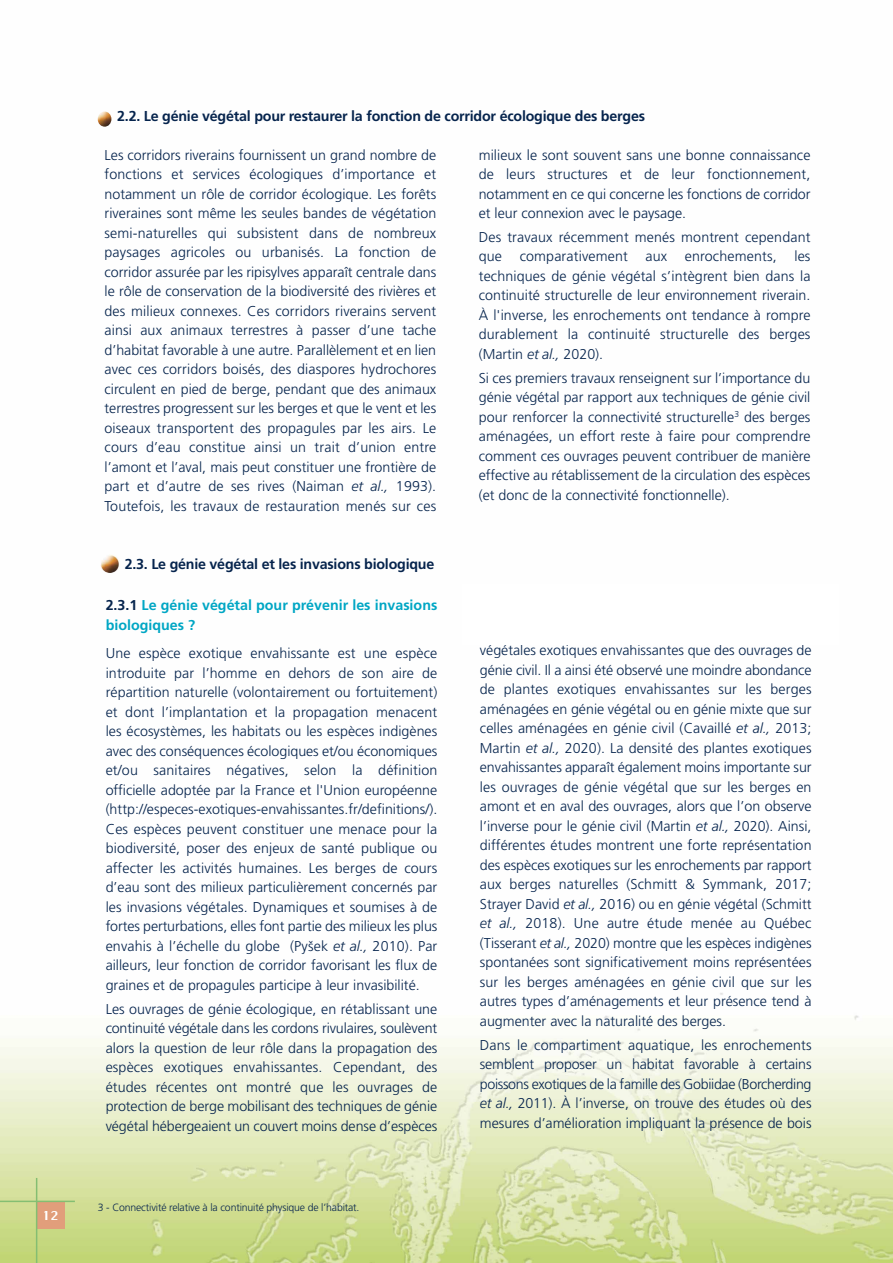
<style>
.page{position:relative;width:893px;height:1263px;background:#fff}
.page>*{position:absolute;margin:0;border:0;box-sizing:border-box;transform-origin:0 0}
.t1{font:700 14.4px "Frutiger";letter-spacing:-.015em;color:#06244d}
.t2{font:300 14.25px/19.5px "Frutiger";color:#06244d;text-align:justify}
.t3{font:700 14.25px/20.2px "Frutiger";color:#00a6c4}
.t4{font:12px "Chicago FLF";color:#fff}
.t5{font:300 10.5px "Frutiger";letter-spacing:-.015em;color:#06244d}
.s1{font-style:italic}
.s2{color:#06244d}
</style>
<div class="page">
<img style="left:0;top:112px;width:893px;height:1151px">
<div style="left:37px;top:1202px;width:27px;height:26px;background:#e19e7b"></div>
<hr style="left:36px;top:1178px;width:1px;height:85px;background:#84be72">
<hr style="left:0;top:1200px;width:75px;height:2px;background:#84be72">
<img style="left:98px;top:111px;width:13px;height:16px;border-radius:50%">
<img style="left:101px;top:554px;width:19px;height:19px;border-radius:50%">
<div style="left:462px;top:585px;width:376px;height:60px;background:#fff"></div>
<p class="t4" style="left:43px;top:1208px;width:18px">12</p>
<p class="t1" style="left:117px;top:110px;width:529px">2.2. Le génie végétal pour restaurer la fonction de corridor écologique des berges</p>
<p class="t2" style="left:105px;top:146px;width:333px">Les corridors riverains fournissent un grand nombre de fonctions et services écologiques d’importance et notamment un rôle de corridor écologique. Les forêts riveraines sont même les seules bandes de végétation semi-naturelles qui subsistent dans de nombreux paysages agricoles ou urbanisés. La fonction de corridor assurée par les ripisylves apparaît centrale dans le rôle de conservation de la biodiversité des rivières et des milieux connexes. Ces corridors riverains servent ainsi aux animaux terrestres à passer d’une tache d’habitat favorable à une autre. Parallèlement et en lien avec ces corridors boisés, des diaspores hydrochores circulent en pied de berge, pendant que des animaux terrestres progressent sur les berges et que le vent et les oiseaux transportent des propagules par les airs. Le cours d’eau constitue ainsi un trait d’union entre l’amont et l’aval, mais peut constituer une frontière de part et d’autre de ses rives (Naiman <span class="s1">et al.,</span> 1993).<br>Toutefois, les travaux de restauration menés sur ces</p>
<p class="t2" style="left:479px;top:146px;width:333px">milieux le sont souvent sans une bonne connaissance de leurs structures et de leur fonctionnement, notamment en ce qui concerne les fonctions de corridor et leur connexion avec le paysage.</p>
<p class="t2" style="left:479px;top:228px;width:333px">Des travaux récemment menés montrent cependant que comparativement aux enrochements, les techniques de génie végétal s’intègrent bien dans la continuité structurelle de leur environnement riverain.<br>À l'inverse, les enrochements ont tendance à rompre durablement la continuité structurelle des berges (Martin <span class="s1">et al.,</span> 2020).</p>
<p class="t2" style="left:479px;top:369px;width:333px">Si ces premiers travaux renseignent sur l’importance du génie végétal par rapport aux techniques de génie civil pour renforcer la connectivité structurelle<sup>3</sup> des berges aménagées, un effort reste à faire pour comprendre comment ces ouvrages peuvent contribuer de manière effective au rétablissement de la circulation des espèces (et donc de la connectivité fonctionnelle).</p>
<p class="t1" style="left:125px;top:559px;width:311px">2.3. Le génie végétal et les invasions biologique</p>
<p class="t3" style="left:106px;top:596px;width:333px"><span class="s2">2.3.1</span> Le génie végétal pour prévenir les invasions biologiques ?</p>
<p class="t2" style="left:106px;top:645px;width:333px">Une espèce exotique envahissante est une espèce introduite par l’homme en dehors de son aire de répartition naturelle (volontairement ou fortuitement) et dont l’implantation et la propagation menacent les écosystèmes, les habitats ou les espèces indigènes avec des conséquences écologiques et/ou économiques et/ou sanitaires négatives, selon la définition officielle adoptée par la France et l'Union européenne (http://especes-exotiques-envahissantes.fr/definitions/).<br>Ces espèces peuvent constituer une menace pour la biodiversité, poser des enjeux de santé publique ou affecter les activités humaines. Les berges de cours d’eau sont des milieux particulièrement concernés par les invasions végétales. Dynamiques et soumises à de fortes perturbations, elles font partie des milieux les plus envahis à l’échelle du globe (Pyšek <span class="s1">et al.,</span> 2010). Par ailleurs, leur fonction de corridor favorisant les flux de graines et de propagules participe à leur invasibilité.</p>
<p class="t2" style="left:106px;top:1000px;width:333px">Les ouvrages de génie écologique, en rétablissant une continuité végétale dans les cordons rivulaires, soulèvent alors la question de leur rôle dans la propagation des espèces exotiques envahissantes. Cependant, des études récentes ont montré que les ouvrages de protection de berge mobilisant des techniques de génie végétal hébergeaient un couvert moins dense d’espèces</p>
<p class="t5" style="left:98px;top:1203px;width:263px">3 - Connectivité relative à la continuité physique de l’habitat.</p>
<p class="t2" style="left:480px;top:642px;width:333px">végétales exotiques envahissantes que des ouvrages de génie civil. Il a ainsi été observé une moindre abondance de plantes exotiques envahissantes sur les berges aménagées en génie végétal ou en génie mixte que sur celles aménagées en génie civil (Cavaillé <span class="s1">et al.,</span> 2013; Martin <span class="s1">et al.,</span> 2020). La densité des plantes exotiques envahissantes apparaît également moins importante sur les ouvrages de génie végétal que sur les berges en amont et en aval des ouvrages, alors que l’on observe l’inverse pour le génie civil (Martin <span class="s1">et al.,</span> 2020). Ainsi, différentes études montrent une forte représentation des espèces exotiques sur les enrochements par rapport aux berges naturelles (Schmitt &amp; Symmank, 2017; Strayer David <span class="s1">et al.,</span> 2016) ou en génie végétal (Schmitt <span class="s1">et al.,</span> 2018). Une autre étude menée au Québec (Tisserant <span class="s1">et al.,</span> 2020) montre que les espèces indigènes spontanées sont significativement moins représentées sur les berges aménagées en génie civil que sur les autres types d’aménagements et leur présence tend à augmenter avec la naturalité des berges.</p>
<p class="t2" style="left:480px;top:1036px;width:333px">Dans le compartiment aquatique, les enrochements semblent proposer un habitat favorable à certains poissons exotiques de la famille des Gobiidae (Borcherding <span class="s1">et al.,</span> 2011). À l’inverse, on trouve des études où des mesures d’amélioration impliquant la présence de bois</p>
</div>
